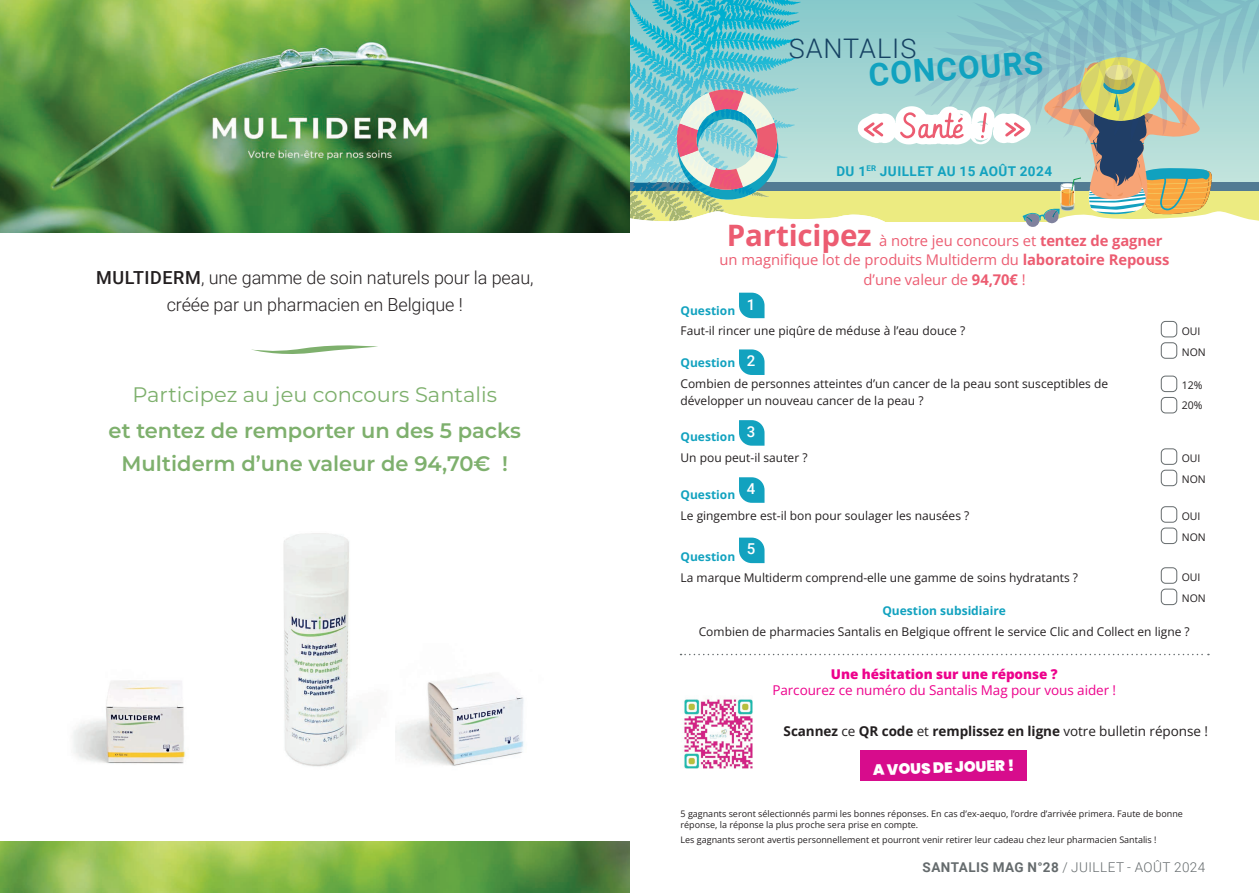
<style>
.page{position:relative;width:1259px;height:893px;background:#fff}
.page>*{position:absolute;margin:0;border:0;box-sizing:border-box;transform-origin:0 0}
.t1{font:700 31.5px "Roboto";color:#12a2bf}
.t2{font:300 27px "Roboto";letter-spacing:.035em;color:#164263}
.t3{font:600 21px/32.1px "Montserrat";color:#7eb06d;text-align:center}
.t4{font:21px "Montserrat";color:#7eb06d}
.t5{font:300 18px "Roboto";letter-spacing:-.005em;color:#231f20}
.t6{font:900 15px "Poppins";color:#fff}
.t7{font:500 15px "Roboto";color:#fff}
.t8{font:14.7px/19.6px "Open Sans";letter-spacing:-.005em;color:#ec5c71;text-align:center}
.t9{font:700 13.5px "Open Sans";letter-spacing:-.005em;color:#231f20}
.t10{font:13.5px "Open Sans";letter-spacing:-.005em;color:#ed028c}
.t11{font:300 13.5px "Roboto";letter-spacing:.035em;color:#656b6d}
.t12{font:800 13.5px "Open Sans";letter-spacing:-.005em;color:#ed028c}
.t13{font:700 13.5px "Roboto";letter-spacing:.035em;color:#12a2bf}
.t14{font:12px/20.7px "Open Sans";color:#231f20}
.t15{font:700 12px "Open Sans";color:#12a2bf}
.t16{font:10.5px/20.7px "Open Sans";color:#231f20}
.t17{font:9px/10.8px "Open Sans";color:#231f20}
.s1{font-weight:700;font-size:29.55px}
.s2{font-weight:700}
.s3{font-weight:500}
.s4{font-weight:700;color:#12a2bf}
.s5{font-family:"Roboto";font-weight:500;font-size:15px;color:#fff}
.s6{font-weight:400}
</style>
<div class="page">
<div style="left:860px;top:750px;width:166px;height:31px;background:#d70c8c"></div>
<svg style="left:739px;top:349px;width:25px;height:26px"></svg>
<svg style="left:739px;top:420px;width:25px;height:26px"></svg>
<svg style="left:739px;top:477px;width:25px;height:26px"></svg>
<svg style="left:739px;top:538px;width:25px;height:25px"></svg>
<div style="left:1161px;top:376px;width:16px;height:16px;border:1px solid #656b6d;border-radius:4px"></div>
<div style="left:1161px;top:397px;width:16px;height:16px;border:1px solid #656b6d;border-radius:4px"></div>
<div style="left:1161px;top:321px;width:16px;height:16px;border:1px solid #656b6d;border-radius:4px"></div>
<div style="left:1161px;top:342px;width:16px;height:17px;border:1px solid #656b6d;border-radius:4px"></div>
<div style="left:1161px;top:448px;width:16px;height:17px;border:1px solid #656b6d;border-radius:4px"></div>
<div style="left:1161px;top:470px;width:16px;height:16px;border:1px solid #656b6d;border-radius:4px"></div>
<div style="left:1161px;top:506px;width:16px;height:17px;border:1px solid #656b6d;border-radius:4px"></div>
<div style="left:1161px;top:528px;width:16px;height:16px;border:1px solid #656b6d;border-radius:4px"></div>
<div style="left:1161px;top:567px;width:16px;height:17px;border:1px solid #656b6d;border-radius:4px"></div>
<div style="left:1161px;top:589px;width:16px;height:16px;border:1px solid #656b6d;border-radius:4px"></div>
<svg style="left:680px;top:654px;width:529px;height:1px"></svg>
<img style="left:683px;top:699px;width:70px;height:70px">
<svg style="left:629px;top:0;width:630px;height:318px"></svg>
<img style="left:0;top:0;width:629px;height:233px">
<img style="left:0;top:842px;width:629px;height:51px">
<img style="left:73px;top:680px;width:113px;height:84px">
<img style="left:283px;top:533px;width:113px;height:234px">
<img style="left:396px;top:675px;width:128px;height:91px">
<svg style="left:251px;top:345px;width:127px;height:9px"></svg>
<h2 class="t2" style="left:788px;top:30px;width:129px">SANTALIS</h2>
<h1 class="t1" style="left:867px;top:52px;width:176px;rotate:-4deg">CONCOURS</h1>
<p class="t13" style="left:836px;top:161px;width:217px">DU 1<sup>ER</sup> JUILLET AU 15 AOÛT 2024</p>
<p class="t8" style="left:719px;top:230px;width:451px"><span class="s1">Participez</span> à notre jeu concours et <span class="s2">tentez de gagner </span>un magnifique lot de produits Multiderm du <span class="s2">laboratoire Repouss</span></p>
<h3 class="t5" style="left:96px;top:264px;width:439px"><span class="s3">MULTIDERM</span>, une gamme de soin naturels pour la peau,</h3>
<p class="t8" style="left:863px;top:270px;width:163px">d’une valeur de <span class="s2">94,70€</span> !</p>
<h3 class="t5" style="left:167px;top:291px;width:298px">créée par un pharmacien en Belgique !</h3>
<p class="t7" style="left:747px;top:294px;width:10px">1</p>
<p class="t15" style="left:680px;top:302px;width:56px">Question</p>
<p class="t14" style="left:680px;top:320px;width:286px">Faut-il rincer une piqûre de méduse à l’eau douce ?</p>
<h3 class="t4" style="left:132px;top:381px;width:366px">Participez au jeu concours Santalis</h3>
<h3 class="t3" style="left:109px;top:414px;width:414px">et tentez de remporter un des 5 packs<br>Multiderm d’une valeur de 94,70€ !</h3>
<p class="t14" style="left:680px;top:352px;width:429px"><span class="s4">Question</span> <span class="s5">2<br></span>Combien de personnes atteintes d’un cancer de la peau sont susceptibles de</p>
<p class="t14" style="left:680px;top:390px;width:244px">développer un nouveau cancer de la peau ?</p>
<p class="t15" style="left:680px;top:429px;width:56px">Question</p>
<p class="t14" style="left:680px;top:447px;width:128px">Un pou peut-il sauter ?</p>
<p class="t7" style="left:747px;top:421px;width:10px">3</p>
<p class="t7" style="left:747px;top:478px;width:10px">4</p>
<p class="t15" style="left:680px;top:487px;width:56px">Question</p>
<p class="t14" style="left:680px;top:505px;width:290px">Le gingembre est-il bon pour soulager les nausées ?</p>
<p class="t7" style="left:747px;top:539px;width:10px">5</p>
<p class="t15" style="left:680px;top:548px;width:56px">Question</p>
<p class="t14" style="left:680px;top:567px;width:399px">La marque Multiderm comprend-elle une gamme de soins hydratants ?</p>
<p class="t16" style="left:1181px;top:320px;width:25px">OUI<br>NON</p>
<p class="t16" style="left:1181px;top:374px;width:22px">12%<br>20%</p>
<p class="t16" style="left:1181px;top:448px;width:25px">OUI<br>NON</p>
<p class="t16" style="left:1181px;top:506px;width:25px">OUI<br>NON</p>
<p class="t16" style="left:1181px;top:567px;width:25px">OUI<br>NON</p>
<p class="t15" style="left:882px;top:602px;width:125px">Question subsidiaire</p>
<p class="t14" style="left:699px;top:621px;width:492px">Combien de pharmacies Santalis en Belgique offrent le service Clic and Collect en ligne ?</p>
<p class="t12" style="left:831px;top:665px;width:228px">Une hésitation sur une réponse ?</p>
<p class="t10" style="left:772px;top:681px;width:345px">Parcourez ce numéro du Santalis Mag pour vous aider !</p>
<p class="t9" style="left:783px;top:722px;width:426px">Scannez <span class="s6">ce</span> QR code <span class="s6">et</span> remplissez en ligne <span class="s6">votre bulletin réponse !</span></p>
<p class="t6" style="left:872px;top:761px;width:143px;rotate:-2deg">A VOUS DE JOUER !</p>
<p class="t17" style="left:680px;top:808px;width:504px">5 gagnants seront sélectionnés parmi les bonnes réponses. En cas d’ex-aequo, l’ordre d’arrivée primera. Faute de bonne réponse, la réponse la plus proche sera prise en compte.</p>
<p class="t17" style="left:680px;top:834px;width:477px">Les gagnants seront avertis personnellement et pourront venir retirer leur cadeau chez leur pharmacien Santalis !</p>
<p class="t11" style="left:922px;top:858px;width:284px"><span class="s2">SANTALIS MAG N°28</span> / JUILLET - AOÛT 2024</p>
</div>
